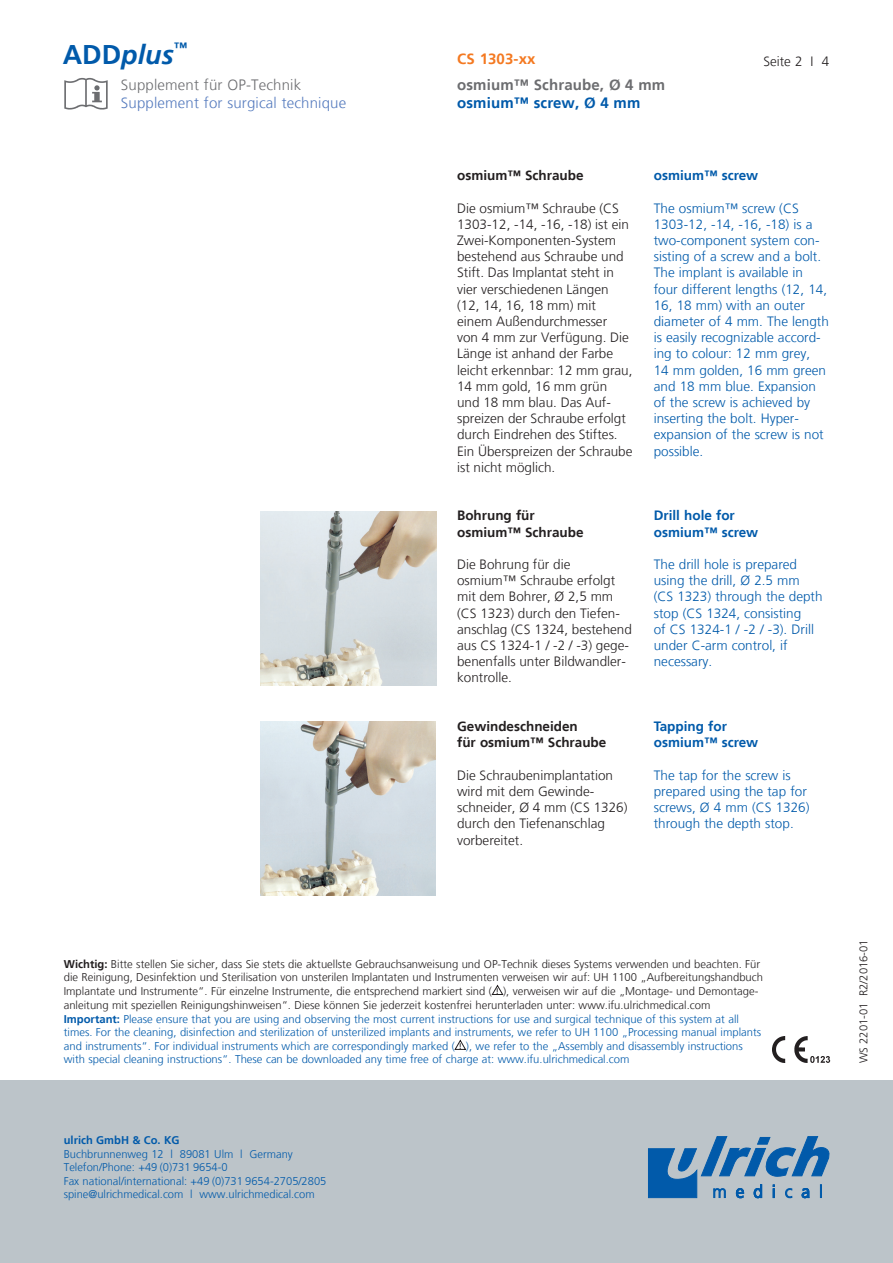
<style>
.page{position:relative;width:893px;height:1263px;background:#fff}
.page>*{position:absolute;margin:0;border:0;box-sizing:border-box;transform-origin:0 0}
.t1{font:italic 700 27px "Frutiger LT";color:#015aaa}
.t2{font:300 15px "Frutiger LT";letter-spacing:.01em;color:#557bbe}
.t3{font:300 15px "Frutiger LT";letter-spacing:.01em;color:#6c6d70}
.t4{font:700 15px "Frutiger LT";letter-spacing:.01em;color:#6c6d70}
.t5{font:700 15px "Frutiger LT";letter-spacing:.01em;color:#015aaa}
.t6{font:700 15px "Frutiger LT";letter-spacing:.01em;color:#f47921}
.t7{font:300 13.5px/16.2px "Frutiger LT";color:#231f20}
.t8{font:300 13.5px/16.2px "Frutiger LT";color:#015aaa}
.t9{font:700 13.5px/16.2px "Frutiger LT";color:#231f20}
.t10{font:700 13.5px/16.2px "Frutiger LT";color:#015aaa}
.t11{font:300 11.25px/13.6px "Frutiger LT";color:#231f20}
.t12{font:300 11.25px/13.5px "Frutiger LT";color:#015aaa}
.t13{font:700 11.25px "Frutiger LT";color:#015aaa}
.s1{font-style:normal}
.s2{font-weight:700}
.s3{font-weight:400;font-size:8.1px}
.s4{font-weight:700;color:#015aaa}
.s5{color:#015aaa}
</style>
<div class="page">
<img style="left:64px;top:77px;width:44px;height:33px">
<img style="left:260px;top:512px;width:176px;height:174px">
<img style="left:260px;top:721px;width:175px;height:174px">
<div style="left:0;top:1080px;width:893px;height:183px;background:#bcc4c9"></div>
<svg style="left:648px;top:1136px;width:181px;height:62px"></svg>
<img style="left:773px;top:1037px;width:58px;height:26px">
<svg style="left:492px;top:985px;width:11px;height:10px"></svg>
<svg style="left:454px;top:1040px;width:12px;height:10px"></svg>
<h1 class="t1" style="left:63px;top:39px;width:126px"><span class="s1">ADD</span>plus<sup>™</sup></h1>
<h2 class="t3" style="left:121px;top:76px;width:182px">Supplement für OP-Technik</h2>
<h2 class="t2" style="left:121px;top:94px;width:227px">Supplement for surgical technique</h2>
<h2 class="t6" style="left:457px;top:50px;width:80px">CS 1303-xx</h2>
<h2 class="t4" style="left:457px;top:76px;width:210px">osmium™ Schraube, Ø 4 mm</h2>
<h2 class="t5" style="left:457px;top:94px;width:185px">osmium™ screw, Ø 4 mm</h2>
<p class="t7" style="left:763px;top:54px;width:67px">Seite 2 I 4</p>
<p class="t9" style="left:457px;top:167px;width:128px">osmium™ Schraube</p>
<p class="t7" style="left:457px;top:200px;width:177px">Die osmium™ Schraube (CS<br>1303-12, -14, -16, -18) ist ein<br>Zwei-Komponenten-System bestehend aus Schraube und<br>Stift. Das Implantat steht in vier verschiedenen Längen (12, 14, 16, 18 mm) mit einem Außendurchmesser<br>von 4 mm zur Verfügung. Die<br>Länge ist anhand der Farbe leicht erkennbar: 12 mm grau,<br>14 mm gold, 16 mm grün und 18 mm blau. Das Auf&shy;spreizen der Schraube erfolgt durch Eindrehen des Stiftes.<br>Ein Überspreizen der Schraube ist nicht möglich.</p>
<p class="t9" style="left:457px;top:508px;width:128px">Bohrung für osmium™ Schraube</p>
<p class="t7" style="left:457px;top:556px;width:176px">Die Bohrung für die osmium™ Schraube erfolgt mit dem Bohrer, Ø 2,5 mm (CS 1323) durch den Tiefen&shy;anschlag (CS 1324, bestehend aus CS 1324-1 / -2 / -3) gege&shy;benenfalls unter Bildwandler&shy;kontrolle.</p>
<p class="t9" style="left:457px;top:718px;width:151px">Gewindeschneiden<br>für osmium™ Schraube</p>
<p class="t7" style="left:457px;top:767px;width:172px">Die Schraubenimplantation wird mit dem Gewinde&shy;schneider, Ø 4 mm (CS 1326) durch den Tiefenanschlag vorbereitet.</p>
<p class="t10" style="left:654px;top:167px;width:106px">osmium™ screw</p>
<p class="t8" style="left:654px;top:200px;width:177px">The osmium™ screw (CS<br>1303-12, -14, -16, -18) is a two-component system con&shy;sisting of a screw and a bolt.<br>The implant is available in four different lengths (12, 14,<br>16, 18 mm) with an outer diameter of 4 mm. The length is easily recognizable accord&shy;ing to colour: 12 mm grey,<br>14 mm golden, 16 mm green and 18 mm blue. Expansion of the screw is achieved by inserting the bolt. Hyper&shy;expansion of the screw is not possible.</p>
<p class="t10" style="left:654px;top:508px;width:106px">Drill hole for osmium™ screw</p>
<p class="t8" style="left:654px;top:556px;width:170px">The drill hole is prepared using the drill, Ø 2.5 mm<br>(CS 1323) through the depth stop (CS 1324, consisting<br>of CS 1324-1 / -2 / -3). Drill under C-arm control, if necessary.</p>
<p class="t10" style="left:654px;top:718px;width:106px">Tapping for osmium™ screw</p>
<p class="t8" style="left:654px;top:767px;width:157px">The tap for the screw is prepared using the tap for screws, Ø 4 mm (CS 1326) through the depth stop.</p>
<p class="t11" style="left:64px;top:957px;width:701px"><span class="s2">Wichtig:</span> Bitte stellen Sie sicher, dass Sie stets die aktuellste Gebrauchsanweisung und OP-Technik dieses Systems verwenden und beachten. Für die Reinigung, Desinfektion und Sterilisation von unsterilen Implantaten und Instrumenten verweisen wir auf: UH 1100 „Aufbereitungshandbuch Implantate und Instrumente“. Für einzelne Instrumente, die entsprechend markiert sind ( <span class="s3">!</span> ), verweisen wir auf die „Montage- und Demontage&shy;anleitung mit speziellen Reinigungshinweisen“. Diese können Sie jederzeit kostenfrei herunterladen unter: www.ifu.ulrichmedical.com <span class="s4">Important:</span> <span class="s5">Please ensure that you are using and observing the most current instructions for use and surgical technique of this system at all times. For the cleaning, disinfection and sterilization of unsterilized implants and instruments, we refer to UH 1100 „Processing manual implants and instruments“. For individual instruments which are correspondingly marked (</span> <span class="s3">!</span> <span class="s5">), we refer to the „Assembly and disassembly instructions with special cleaning instructions“. These can be downloaded any time free of charge at: www.ifu.ulrichmedical.com</span></p>
<p class="t13" style="left:64px;top:1133px;width:117px">ulrich GmbH &amp; Co. KG</p>
<p class="t12" style="left:64px;top:1147px;width:264px">Buchbrunnenweg 12 l 89081 Ulm l Germany Telefon/Phone: +49 (0)731 9654-0<br>Fax national/international: +49 (0)731 9654-2705/2805 spine@ulrichmedical.com l www.ulrichmedical.com</p>
<p class="t11" style="left:857px;top:1063px;width:125px;rotate:-90deg">WS 2201-01 R2/2016-01</p>
</div>
